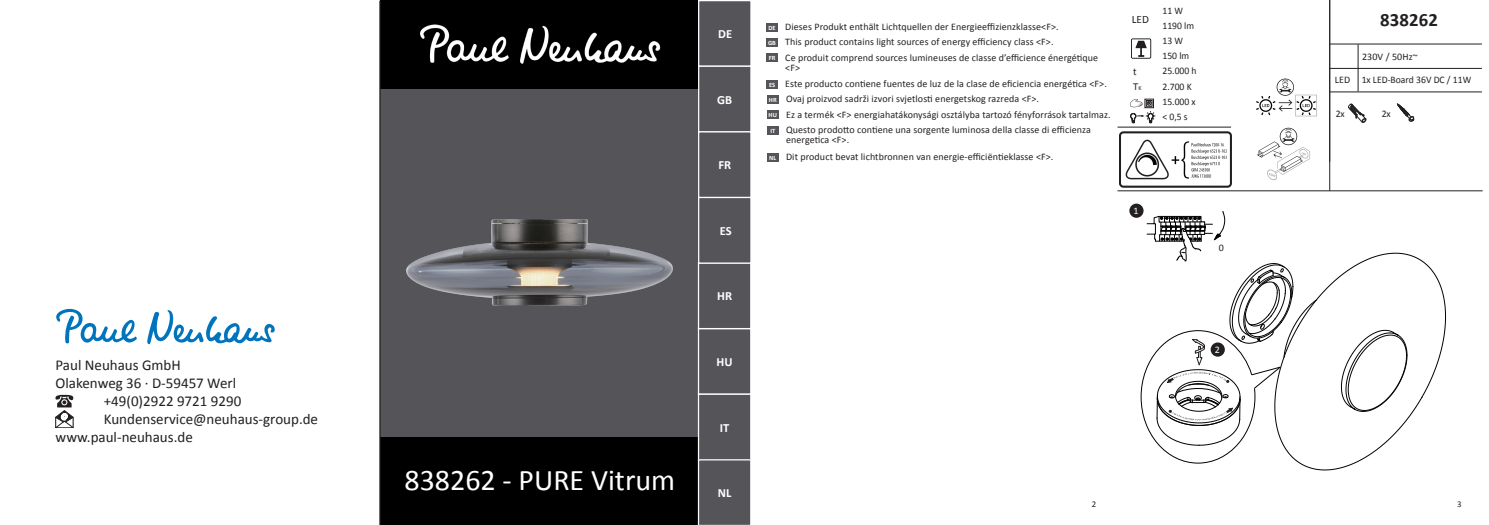
<style>
.page{position:relative;width:1489px;height:525px;background:#fff}
.page>*{position:absolute;margin:0;border:0;box-sizing:border-box;transform-origin:0 0}
.t1{font:30px "Calibri";color:#fff}
.t2{font:700 18.75px "Calibri";letter-spacing:.01em;color:#231f20}
.t3{font:15px "Calibri";color:#231f20}
.t4{font:700 12.5px "Calibri";color:#fff}
.t5{font:11.25px "Calibri";color:#231f20}
.t6{font:10.62px/15px "Calibri";color:#231f20}
.t7{font:10px/15px "Calibri";letter-spacing:.01em;color:#231f20}
.t8{font:10px "Calibri";color:#fff}
.t9{font:8.75px "Calibri";color:#231f20}
.t10{font:700 6.5px "Calibri";color:#fff}
.s1{font-size:6.25px}
</style>
<div class="page">
<svg style="left:56px;top:309px;width:219px;height:35px"></svg>
<div style="left:380px;top:436px;width:319px;height:88px;background:#000"></div>
<img style="left:380px;top:0;width:318px;height:89px">
<div style="left:380px;top:89px;width:319px;height:347px;background:#555458"></div>
<hr style="left:379px;top:1px;width:1px;height:523px;background:#231f20">
<div style="left:766px;top:23px;width:12px;height:8px;background:#555458"></div>
<div style="left:766px;top:38px;width:12px;height:8px;background:#555458"></div>
<div style="left:766px;top:53px;width:12px;height:9px;background:#555458"></div>
<div style="left:766px;top:80px;width:12px;height:8px;background:#555458"></div>
<div style="left:766px;top:95px;width:12px;height:9px;background:#555458"></div>
<div style="left:766px;top:110px;width:12px;height:9px;background:#555458"></div>
<div style="left:766px;top:126px;width:12px;height:8px;background:#555458"></div>
<div style="left:766px;top:153px;width:12px;height:8px;background:#555458"></div>
<svg style="left:56px;top:394px;width:18px;height:33px"></svg>
<div style="left:698px;top:328px;width:53px;height:66px;background:#555458;border:1px solid #fff"></div>
<div style="left:698px;top:393px;width:53px;height:67px;background:#555458;border:1px solid #fff"></div>
<svg style="left:698px;top:459px;width:53px;height:65px;background:#5e5d61"></svg>
<div style="left:698px;top:262px;width:53px;height:67px;background:#555458;border:1px solid #fff"></div>
<div style="left:698px;top:1px;width:53px;height:65px;background:#555458"></div>
<div style="left:698px;top:0;width:53px;height:67px;border:1px solid #fff"></div>
<div style="left:698px;top:66px;width:53px;height:66px;background:#555458;border:1px solid #fff"></div>
<div style="left:698px;top:131px;width:53px;height:67px;background:#555458;border:1px solid #fff"></div>
<div style="left:698px;top:197px;width:53px;height:66px;background:#555458;border:1px solid #fff"></div>
<svg style="left:1130px;top:99px;width:25px;height:24px"></svg>
<svg style="left:1131px;top:38px;width:20px;height:21px"></svg>
<hr style="left:1329px;top:44px;width:152px;height:1px;background:#231f20">
<hr style="left:1329px;top:68px;width:152px;height:1px;background:#231f20">
<hr style="left:1329px;top:92px;width:152px;height:1px;background:#231f20">
<hr style="left:1357px;top:44px;width:1px;height:47px;background:#231f20">
<svg style="left:1396px;top:103px;width:17px;height:18px"></svg>
<svg style="left:1348px;top:104px;width:18px;height:19px"></svg>
<div style="left:1129px;top:203px;width:14px;height:15px;background:#231f20;border-radius:50%"></div>
<hr style="left:1329px;top:0;width:1px;height:191px;background:#231f20">
<img style="left:1256px;top:79px;width:61px;height:38px">
<img style="left:1257px;top:127px;width:53px;height:53px">
<hr style="left:1117px;top:127px;width:113px;height:1px;background:#231f20">
<img style="left:1119px;top:132px;width:111px;height:55px">
<hr style="left:1117px;top:190px;width:365px;height:1px;background:#231f20">
<svg style="left:1140px;top:210px;width:305px;height:260px"></svg>
<img style="left:407px;top:219px;width:265px;height:86px">
<h3 class="t3" style="left:56px;top:355px;width:127px">Paul Neuhaus GmbH</h3>
<h3 class="t3" style="left:56px;top:373px;width:182px">Olakenweg 36 · D-59457 Werl</h3>
<h3 class="t3" style="left:104px;top:391px;width:139px">+49(0)2922 9721 9290</h3>
<h3 class="t3" style="left:104px;top:409px;width:216px">Kundenservice@neuhaus-group.de</h3>
<h3 class="t3" style="left:56px;top:427px;width:139px">www.paul-neuhaus.de</h3>
<h1 class="t1" style="left:404px;top:461px;width:272px">838262 - PURE Vitrum</h1>
<p class="t4" style="left:718px;top:26px;width:15px">DE</p>
<p class="t4" style="left:717px;top:92px;width:16px">GB</p>
<p class="t4" style="left:718px;top:157px;width:14px">FR</p>
<p class="t4" style="left:719px;top:223px;width:13px">ES</p>
<p class="t4" style="left:717px;top:288px;width:16px">HR</p>
<p class="t4" style="left:716px;top:354px;width:18px">HU</p>
<p class="t4" style="left:720px;top:419px;width:11px">IT</p>
<p class="t4" style="left:718px;top:485px;width:15px">NL</p>
<p class="t10" style="left:768px;top:23px;width:9px">DE</p>
<p class="t10" style="left:768px;top:39px;width:9px">GB</p>
<p class="t10" style="left:768px;top:54px;width:8px">FR</p>
<p class="t10" style="left:769px;top:80px;width:8px">ES</p>
<p class="t10" style="left:769px;top:96px;width:9px">HR</p>
<p class="t10" style="left:768px;top:111px;width:10px">HU</p>
<p class="t10" style="left:770px;top:126px;width:6px">IT</p>
<p class="t10" style="left:769px;top:153px;width:9px">NL</p>
<p class="t7" style="left:785px;top:19px;width:314px">Dieses Produkt enthält Lichtquellen der Energieeffizienzklasse&lt;F&gt;.<br>This product contains light sources of energy efficiency class &lt;F&gt;.<br>Ce produit comprend sources lumineuses de classe d’efficience énergétique</p>
<p class="t7" style="left:785px;top:58px;width:323px;line-height:16.9px">&lt;F&gt;<br>Este producto contiene fuentes de luz de la clase de eficiencia energética &lt;F&gt;.</p>
<p class="t7" style="left:786px;top:91px;width:326px">Ovaj proizvod sadrži izvori svjetlosti energetskog razreda &lt;F&gt;.<br>Ez a termék &lt;F&gt; energiahatákonysági osztályba tartozó fényforrások tartalmaz.<br>Questo prodotto contiene una sorgente luminosa della classe di efficienza</p>
<p class="t7" style="left:786px;top:131px;width:269px;line-height:17px">energetica &lt;F&gt;.<br>Dit product bevat lichtbronnen van energie-efficiëntieklasse &lt;F&gt;.</p>
<p class="t5" style="left:1131px;top:12px;width:19px">LED</p>
<p class="t6" style="left:1132px;top:64px;width:10px">t<br>T<span class="s1">K</span></p>
<p class="t7" style="left:1162px;top:3px;width:36px">11 W<br>1190 lm<br>13 W<br>150 lm<br>25.000 h<br>2.700 K<br>15.000 x &lt; 0,5 s</p>
<p class="t8" style="left:1133px;top:204px;width:7px">1</p>
<p class="t7" style="left:1218px;top:239px;width:7px">0</p>
<p class="t8" style="left:1214px;top:343px;width:7px">2</p>
<p class="t9" style="left:1091px;top:498px;width:6px">2</p>
<h2 class="t2" style="left:1379px;top:9px;width:59px">838262</h2>
<p class="t7" style="left:1361px;top:49px;width:57px">230V / 50Hz~</p>
<p class="t7" style="left:1361px;top:72px;width:111px">1x LED-Board 36V DC / 11W</p>
<p class="t7" style="left:1334px;top:72px;width:17px">LED</p>
<p class="t7" style="left:1335px;top:106px;width:11px">2x</p>
<p class="t7" style="left:1381px;top:106px;width:11px">2x</p>
<p class="t9" style="left:1456px;top:498px;width:6px">3</p>
</div>
